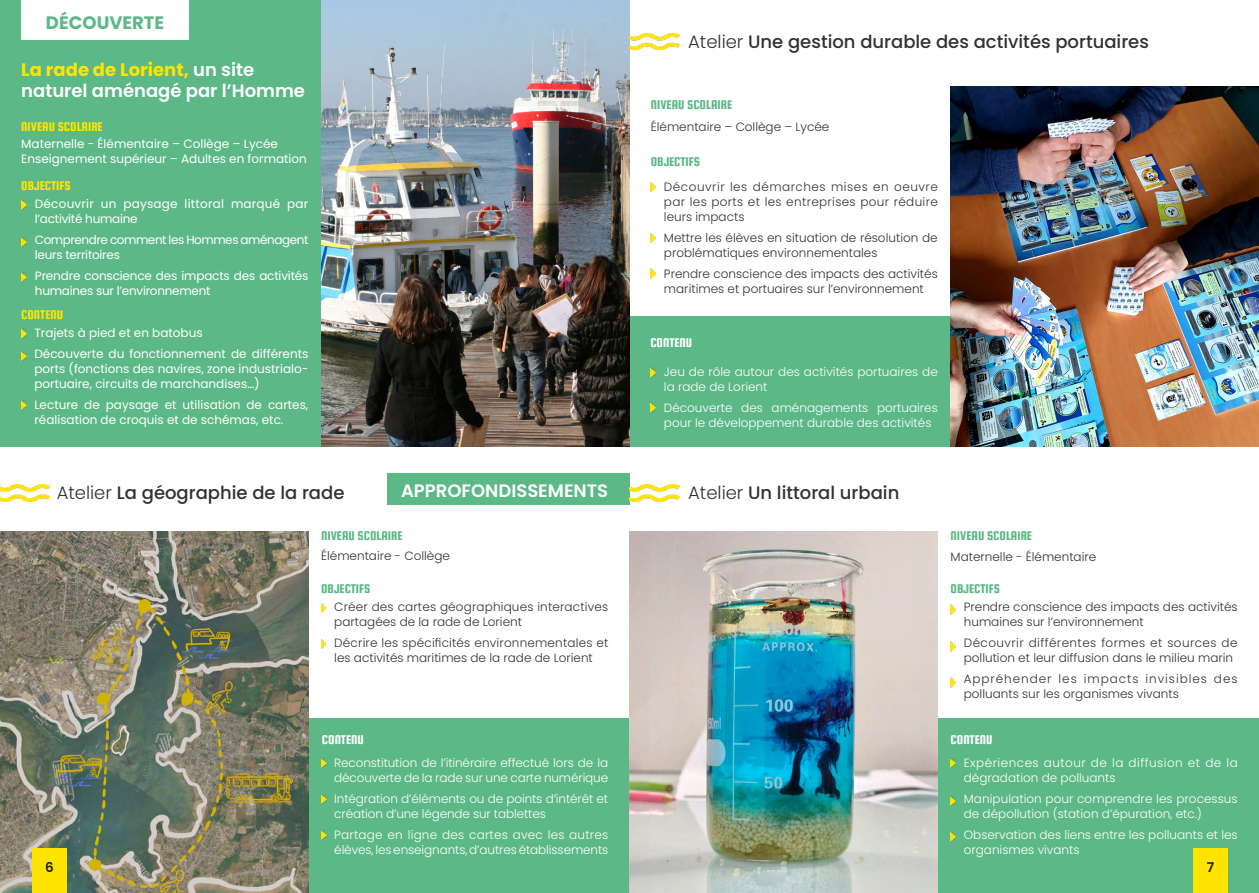
<style>
.page{position:relative;width:1259px;height:893px;background:#fff}
.page>*{position:absolute;margin:0;border:0;box-sizing:border-box;transform-origin:0 0}
.t1{font:500 18px "Poppins";color:#333232}
.t2{font:600 18px/21px "Poppins";color:#fff}
.t3{font:700 18px "Poppins";color:#5cb887}
.t4{font:13.5px "Squada One";color:#5cb887}
.t5{font:13.5px "Squada One";color:#ffe400}
.t6{font:13.5px "Squada One";color:#fff}
.t7{font:600 13.5px "Poppins";color:#1c1a34}
.t8{font:300 12px/15px "Poppins";color:#333232}
.t9{font:300 12px/15px "Poppins";color:#fff}
.t10{font:12px/15px "Poppins";color:#fff}
.t11{font:300 12px/15px "Poppins";letter-spacing:.08em;color:#333232}
.t12{font:300 12px/15px "Poppins";letter-spacing:.04em;color:#fff}
.t13{font:12px/15px "Poppins";letter-spacing:.02em;color:#fff}
.t14{font:12px/15px "Poppins";letter-spacing:-.035em;color:#fff}
.s1{font-weight:700;color:#ffe400}
.s2{font-weight:300}
</style>
<div class="page">
<div style="left:927px;top:719px;width:332px;height:174px;background:#5cb887"></div>
<svg style="left:950px;top:759px;width:5px;height:9px"></svg>
<svg style="left:950px;top:796px;width:5px;height:9px"></svg>
<svg style="left:950px;top:832px;width:5px;height:9px"></svg>
<div style="left:0;top:0;width:629px;height:446px;background:#5cb887"></div>
<div style="left:629px;top:316px;width:321px;height:130px;background:#5cb887"></div>
<img style="left:950px;top:86px;width:309px;height:360px">
<img style="left:0;top:531px;width:309px;height:362px">
<svg style="left:321px;top:603px;width:5px;height:9px"></svg>
<svg style="left:321px;top:639px;width:5px;height:10px"></svg>
<div style="left:309px;top:719px;width:320px;height:174px;background:#5cb887"></div>
<svg style="left:322px;top:758px;width:5px;height:9px"></svg>
<svg style="left:322px;top:794px;width:5px;height:10px"></svg>
<svg style="left:322px;top:830px;width:5px;height:10px"></svg>
<svg style="left:651px;top:368px;width:4px;height:9px"></svg>
<svg style="left:651px;top:403px;width:4px;height:9px"></svg>
<div style="left:1193px;top:849px;width:34px;height:44px;background:#ffe400"></div>
<svg style="left:21px;top:200px;width:5px;height:9px"></svg>
<svg style="left:21px;top:237px;width:5px;height:9px"></svg>
<svg style="left:21px;top:272px;width:5px;height:10px"></svg>
<img style="left:321px;top:0;width:308px;height:446px">
<svg style="left:21px;top:329px;width:5px;height:9px"></svg>
<svg style="left:21px;top:351px;width:5px;height:9px"></svg>
<svg style="left:21px;top:400px;width:5px;height:9px"></svg>
<svg style="left:651px;top:182px;width:4px;height:10px"></svg>
<svg style="left:651px;top:233px;width:4px;height:10px"></svg>
<svg style="left:651px;top:269px;width:4px;height:9px"></svg>
<div style="left:21px;top:0;width:168px;height:39px;background:#fff"></div>
<svg style="left:950px;top:605px;width:5px;height:9px"></svg>
<svg style="left:950px;top:642px;width:5px;height:9px"></svg>
<svg style="left:950px;top:678px;width:5px;height:9px"></svg>
<div style="left:32px;top:849px;width:34px;height:44px;background:#ffe400"></div>
<img style="left:0;top:485px;width:50px;height:16px">
<div style="left:387px;top:474px;width:242px;height:31px;background:#5cb887"></div>
<img style="left:629px;top:485px;width:50px;height:16px">
<img style="left:629px;top:33px;width:50px;height:17px">
<img style="left:629px;top:531px;width:309px;height:362px">
<h1 class="t3" style="left:46px;top:12px;width:120px">DÉCOUVERTE</h1>
<h1 class="t2" style="left:21px;top:59px;width:285px"><span class="s1">La rade de Lorient,</span> un site naturel aménagé par l’Homme</h1>
<p class="t5" style="left:21px;top:119px;width:83px">NIVEAU SCOLAIRE</p>
<p class="t10" style="left:21px;top:136px;width:287px">Maternelle - Élémentaire – Collège – Lycée<br>Enseignement supérieur – Adultes en formation</p>
<p class="t5" style="left:21px;top:178px;width:51px">OBJECTIFS</p>
<p class="t13" style="left:35px;top:197px;width:275px">Découvrir un paysage littoral marqué par l’activité humaine</p>
<p class="t14" style="left:35px;top:233px;width:275px">Comprendre comment les Hommes aménagent leurs territoires</p>
<p class="t10" style="left:35px;top:269px;width:275px">Prendre conscience des impacts des activités humaines sur l’environnement</p>
<p class="t5" style="left:21px;top:307px;width:43px">CONTENU</p>
<p class="t10" style="left:34px;top:322px;width:275px;line-height:21px">Trajets à pied et en batobus<br>Découverte du fonctionnement de différents</p>
<p class="t10" style="left:34px;top:361px;width:275px">ports (fonctions des navires, zone industrialo&shy;portuaire, circuits de marchandises…)</p>
<p class="t10" style="left:34px;top:397px;width:275px">Lecture de paysage et utilisation de cartes, réalisation de croquis et de schémas, etc.</p>
<h1 class="t1" style="left:57px;top:482px;width:289px"><span class="s2">Atelier</span> La géographie de la rade</h1>
<h1 class="t2" style="left:401px;top:480px;width:209px">APPROFONDISSEMENTS</h1>
<p class="t4" style="left:321px;top:529px;width:83px">NIVEAU SCOLAIRE</p>
<p class="t8" style="left:321px;top:548px;width:130px">Élémentaire - Collège</p>
<p class="t4" style="left:321px;top:581px;width:51px">OBJECTIFS</p>
<p class="t8" style="left:334px;top:600px;width:275px">Créer des cartes géographiques interactives partagées de la rade de Lorient</p>
<p class="t8" style="left:334px;top:636px;width:275px">Décrire les spécificités environnementales et les activités maritimes de la rade de Lorient</p>
<p class="t7" style="left:45px;top:860px;width:10px">6</p>
<p class="t6" style="left:322px;top:732px;width:43px">CONTENU</p>
<p class="t9" style="left:334px;top:755px;width:275px">Reconstitution de l’itinéraire effectué lors de la découverte de la rade sur une carte numérique</p>
<p class="t9" style="left:334px;top:791px;width:275px">Intégration d’éléments ou de points d’intérêt et création d’une légende sur tablettes</p>
<p class="t9" style="left:334px;top:827px;width:275px">Partage en ligne des cartes avec les autres élèves, les enseignants, d’autres établissements</p>
<h1 class="t1" style="left:688px;top:31px;width:462px"><span class="s2">Atelier</span> Une gestion durable des activités portuaires</h1>
<p class="t4" style="left:651px;top:97px;width:83px">NIVEAU SCOLAIRE</p>
<p class="t8" style="left:651px;top:119px;width:180px">Élémentaire – Collège – Lycée</p>
<p class="t4" style="left:651px;top:154px;width:51px">OBJECTIFS</p>
<p class="t8" style="left:664px;top:179px;width:275px;text-align:justify">Découvrir les démarches mises en oeuvre par les ports et les entreprises pour réduire leurs impacts</p>
<p class="t8" style="left:664px;top:230px;width:275px">Mettre les élèves en situation de résolution de problématiques environnementales</p>
<p class="t8" style="left:664px;top:266px;width:275px">Prendre conscience des impacts des activités maritimes et portuaires sur l’environnement</p>
<p class="t6" style="left:650px;top:336px;width:43px">CONTENU</p>
<p class="t9" style="left:664px;top:364px;width:275px">Jeu de rôle autour des activités portuaires de la rade de Lorient</p>
<p class="t9" style="left:664px;top:400px;width:275px">Découverte des aménagements portuaires pour le développement durable des activités</p>
<h1 class="t1" style="left:688px;top:482px;width:213px"><span class="s2">Atelier</span> Un littoral urbain</h1>
<p class="t4" style="left:950px;top:528px;width:83px">NIVEAU SCOLAIRE</p>
<p class="t8" style="left:950px;top:549px;width:147px">Maternelle - Élémentaire</p>
<p class="t4" style="left:950px;top:581px;width:51px">OBJECTIFS</p>
<p class="t8" style="left:963px;top:600px;width:275px">Prendre conscience des impacts des activités humaines sur l’environnement</p>
<p class="t8" style="left:963px;top:636px;width:275px">Découvrir différentes formes et sources de pollution et leur diffusion dans le milieu marin</p>
<p class="t11" style="left:963px;top:672px;width:275px">Appréhender les impacts invisibles des polluants sur les organismes vivants</p>
<p class="t6" style="left:950px;top:732px;width:43px">CONTENU</p>
<p class="t12" style="left:963px;top:755px;width:275px">Expériences autour de la diffusion et de la dégradation de polluants</p>
<p class="t9" style="left:963px;top:791px;width:275px">Manipulation pour comprendre les processus de dépollution (station d’épuration, etc.)</p>
<p class="t9" style="left:963px;top:827px;width:275px">Observation des liens entre les polluants et les organismes vivants</p>
<p class="t7" style="left:1206px;top:860px;width:9px">7</p>
</div>
